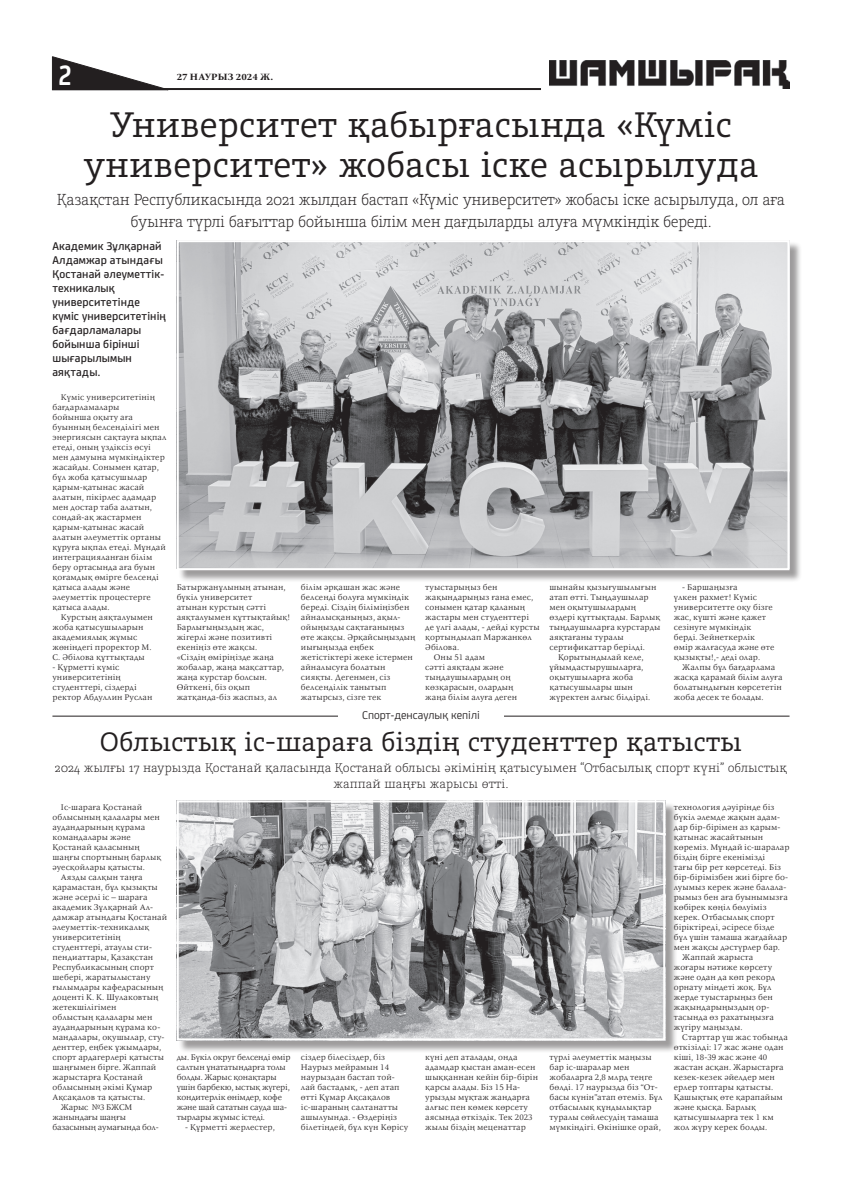
<style>
.page{position:relative;width:842px;height:1191px;background:#fff}
.page>*{position:absolute;margin:0;border:0;box-sizing:border-box;transform-origin:0 0}
.ЗАГОЛОВОК_40_пт{font:40px/40px "Graublau Slab";color:#231f20;text-align:center}
.ЗАГОЛОВОК_30_пт{font:30px "Graublau Slab";color:#231f20}
.t1{font:700 30px "FS Joey Pro";color:#fff;scale:.86 1}
.ПОДЗАГОЛОВОК_20{font:300 18px/22px "Graublau Slab";letter-spacing:-.02em;color:#231f20;text-align:center;scale:.96 1}
.ПОДЗАГОЛОВОК_14{font:300 14px/16px "Graublau Slab";color:#231f20;text-align:center}
.ЛИД_РУС{font:500 12px/14px "FS Joey Pro";letter-spacing:.01em;color:#231f20}
.РУБРИКА{font:12px "FS Joey Pro";color:#231f20}
.t2{font:700 10px "ITC New Veljovic Pro";letter-spacing:.005em;color:#231f20}
.ОСНОВНОЙ_АБЗАЦ{font:9px/10px "ITC New Veljovic Pro";letter-spacing:.005em;color:#231f20}
.ОСНОВНОЙ_АБЗАЦ-2{font:9px/10px "ITC New Veljovic Pro";letter-spacing:-.02em;color:#231f20}
</style>
<div class="page">
<svg style="left:52px;top:56px;width:112px;height:32px"></svg>
<hr style="left:52px;top:88px;width:489px;height:2px;background:#231f20">
<img style="left:549px;top:60px;width:240px;height:28px">
<hr style="left:52px;top:716px;width:737px;height:1px;background:#231f20">
<div style="left:338px;top:710px;width:166px;height:10px;background:#fff"></div>
<div style="left:178px;top:242px;width:624px;height:340px;background:#231f20;opacity:.44"></div>
<img style="left:180px;top:243px;width:606px;height:324px">
<div style="left:177px;top:240px;width:612px;height:330px;border:2px solid #fff"></div>
<div style="left:178px;top:802px;width:500px;height:250px;background:#231f20;opacity:.44"></div>
<img style="left:180px;top:803px;width:482px;height:234px">
<div style="left:177px;top:800px;width:488px;height:240px;border:2px solid #fff"></div>
<h2 class="t1" style="left:58px;top:59px;width:18px">2</h2>
<p class="t2" style="left:177px;top:70px;width:22px">27 науры</p>
<p class="t2" style="left:228px;top:70px;width:47px">з 2024 ж.</p>
<p class="ЗАГОЛОВОК_40_пт" style="left:83px;top:105px;width:677px">Университет қабырғасында «Күміс университет» жобасы іске асырылуда</p>
<p class="ПОДЗАГОЛОВОК_20" style="left:57px;top:188px;width:760px">Қазақстан Республикасында 2021 жылдан бастап «Күміс университет» жобасы іске асырылуда, ол аға буынға түрлі бағыттар бойынша білім мен дағдыларды алуға мүмкіндік береді.</p>
<p class="ЛИД_РУС" style="left:52px;top:239px;width:115px">Академик Зұлқарнай<br>Алдамжар атындағы<br>Қостанай әлеуметтік&shy;техникалық университетінде күміс университетінің бағдарламалары бойынша бірінші шығарылымын аяқтады.</p>
<p class="ОСНОВНОЙ_АБЗАЦ" style="left:52px;top:392px;width:116px;text-indent:9px">Күміс университетінің бағдарламалары<br>бойынша оқыту аға буынның белсенділігі мен энергиясын сақтауға ықпал етеді, оның үздіксіз өсуі мен дамуына мүмкіндіктер жасайды. Сонымен қатар, бұл жоба қатысушылар қарым-қатынас жасай алатын, пікірлес адамдар мен достар таба алатын, сондай-ақ жастармен қарым-қатынас жасай алатын әлеуметтік ортаны құруға ықпал етеді. Мұндай интеграцияланған білім беру ортасында аға буын қоғамдық өмірге белсенді қатыса алады және әлеуметтік процестерге қатыса алады.</p>
<p class="ОСНОВНОЙ_АБЗАЦ" style="left:52px;top:612px;width:102px;text-indent:9px">Курстың аяқталуымен жоба қатысушыларын академиялық жұмыс жөніндегі проректор М.<br>С. Әбілова құттықтады</p>
<p class="ОСНОВНОЙ_АБЗАЦ" style="left:52px;top:662px;width:102px">- Құрметті күміс университетінің студенттері, сіздерді ректор Абдуллин Руслан</p>
<p class="ОСНОВНОЙ_АБЗАЦ" style="left:177px;top:582px;width:115px">Батыржанұлының атынан, бүкіл университет<br>атынан курстың сәтті аяқталуымен құттықтайық!<br>Барлығыңыздың жас, жігерлі және позитивті екеніңіз өте жақсы.<br>«Сіздің өміріңізде жаңа жобалар, жаңа мақсаттар, жаңа курстар болсын.<br>Өйткені, біз оқып жатқанда-біз жаспыз, ал</p>
<p class="ОСНОВНОЙ_АБЗАЦ" style="left:301px;top:582px;width:116px">білім әрқашан жас және белсенді болуға мүмкіндік береді. Сіздің біліміңізбен айналысқаныңыз, ақыл&shy;ойыңызды сақтағаныңыз өте жақсы. Әрқайсыңыздың иығыңызда еңбек жетістіктері жеке істермен айналысуға болатын сияқты. Дегенмен, сіз белсенділік танытып жатырсыз, сізге тек</p>
<p class="ОСНОВНОЙ_АБЗАЦ" style="left:425px;top:582px;width:116px">туыстарыңыз бен жақындарыңыз ғана емес, сонымен қатар қаланың жастары мен студенттері де үлгі алады, - дейді курсты қортындылап Маржанкөл<br>Әбілова.</p>
<p class="ОСНОВНОЙ_АБЗАЦ" style="left:425px;top:652px;width:93px;text-indent:9px">Оны 51 адам<br>сәтті аяқтады және тыңдаушылардың оң көзқарасын, олардың жаңа білім алуға деген</p>
<p class="РУБРИКА" style="left:362px;top:709px;width:119px">Спорт-денсаулық кепілі</p>
<p class="ОСНОВНОЙ_АБЗАЦ" style="left:549px;top:582px;width:113px">шынайы қызығушылығын атап өтті. Тыңдаушылар мен оқытушылардың өздері құттықтады. Барлық тыңдаушыларға курстарды аяқтағаны туралы сертификаттар берілді.</p>
<p class="ОСНОВНОЙ_АБЗАЦ" style="left:549px;top:652px;width:102px;text-indent:9px">Қорытындылай келе, ұйымдастырушыларға, оқытушыларға жоба қатысушылары шын жүректен алғыс білдірді.</p>
<p class="ОСНОВНОЙ_АБЗАЦ" style="left:674px;top:582px;width:102px;text-indent:9px">- Баршаңызға<br>үлкен рахмет! Күміс университетте оқу бізге жас, күшті және қажет сезінуге мүмкіндік берді. Зейнеткерлік өмір жалғасуда және өте қызықты!,- деді олар.</p>
<p class="ОСНОВНОЙ_АБЗАЦ" style="left:674px;top:662px;width:110px;text-indent:9px">Жалпы бұл бағдарлама жасқа қарамай білім алуға болатындығын көрсететін жоба десек те болады.</p>
<p class="ЗАГОЛОВОК_30_пт" style="left:100px;top:724px;width:644px">Облыстық іс-шараға біздің студенттер қатысты</p>
<p class="ПОДЗАГОЛОВОК_14" style="left:55px;top:760px;width:734px">2024 жылғы 17 наурызда Қостанай қаласында Қостанай облысы әкімінің қатысуымен “Отбасылық спорт күні” облыстық жаппай шаңғы жарысы өтті.</p>
<p class="ОСНОВНОЙ_АБЗАЦ" style="left:52px;top:802px;width:110px;text-indent:9px">Іс-шараға Қостанай облысының қалалары мен аудандарының құрама командалары және<br>Қостанай қаласының шаңғы спортының барлық әуесқойлары қатысты.</p>
<p class="ОСНОВНОЙ_АБЗАЦ" style="left:52px;top:872px;width:116px;text-indent:9px">Аязды салқын таңға қарамастан, бұл қызықты және әсерлі іс – шараға академик Зұлқарнай Ал&shy;дамжар атындағы Қостанай әлеуметтік-техникалық университетінің студенттері, атаулы сти&shy;пендиаттары, Қазақстан<br>Республикасының спорт шебері, жаратылыстану ғылымдары кафедрасының доценті К. К. Шулаковтың жетекшілігімен<br>облыстың қалалары мен аудандарының құрама ко&shy;мандалары, оқушылар, сту&shy;денттер, еңбек ұжымдары, спорт ардагерлері қатысты шаңғымен бірге. Жаппай жарыстарға Қостанай облысының әкімі Құмар<br>Ақсақалов та қатысты.</p>
<p class="ОСНОВНОЙ_АБЗАЦ-2" style="left:52px;top:1102px;width:108px;text-indent:9px">Жарыс №3 БЖСМ жанындағы шаңғы базасының аумағында бол-</p>
<p class="ОСНОВНОЙ_АБЗАЦ-2" style="left:177px;top:1052px;width:115px">ды. Бүкіл округ белсенді өмір салтын ұнататындарға толы болды. Жарыс қонақтары үшін барбекю, ыстық жүгері, кондитерлік өнімдер, кофе және шай сататын сауда ша&shy;тырлары жұмыс істеді.</p>
<p class="ОСНОВНОЙ_АБЗАЦ" style="left:185px;top:1122px;width:91px">- Құрметті жерлестер,</p>
<p class="ОСНОВНОЙ_АБЗАЦ" style="left:301px;top:1052px;width:109px">сіздер білесіздер, біз<br>Наурыз мейрамын 14 наурыздан бастап той&shy;лай бастадық, - деп атап өтті Құмар Ақсақалов іс-шараның салтанатты ашылуында. - Өздеріңіз білетіндей, бұл күн Көрісу</p>
<p class="ОСНОВНОЙ_АБЗАЦ" style="left:425px;top:1052px;width:114px">күні деп аталады, онда адамдар қыстан аман-есен шыққаннан кейін бір-бірін қарсы алады. Біз 15 На&shy;урызды мұқтаж жандарға алғыс пен көмек көрсету аясында өткіздік. Тек 2023 жылы біздің меценаттар</p>
<p class="ОСНОВНОЙ_АБЗАЦ" style="left:549px;top:1052px;width:115px">түрлі әлеуметтік маңызы бар іс-шаралар мен жобаларға 2,8 млрд теңге бөлді. 17 наурызда біз “От&shy;басы күнін”атап өтеміз. Бұл отбасылық құндылықтар туралы сөйлесудің тамаша мүмкіндігі. Өкінішке орай,</p>
<p class="ОСНОВНОЙ_АБЗАЦ" style="left:674px;top:802px;width:117px">технология дәуірінде біз бүкіл әлемде жақын адам&shy;дар бір-бірімен аз қарым&shy;қатынас жасайтынын көреміз. Мұндай іс-шаралар біздің бірге екенімізді<br>тағы бір рет көрсетеді. Біз бір-бірімізбен жиі бірге бо&shy;луымыз керек және балала&shy;рымыз бен аға буынымызға көбірек көңіл бөлуіміз керек. Отбасылық спорт біріктіреді, әсіресе бізде бұл үшін тамаша жағдайлар мен жақсы дәстүрлер бар.</p>
<p class="ОСНОВНОЙ_АБЗАЦ" style="left:674px;top:952px;width:103px;text-indent:9px">Жаппай жарыста жоғары нәтиже көрсету және одан да көп рекорд орнату міндеті жоқ. Бұл жерде туыстарыңыз бен жақындарыңыздың ор&shy;тасында өз рахатыңызға жүгіру маңызды.</p>
<p class="ОСНОВНОЙ_АБЗАЦ" style="left:674px;top:1032px;width:116px;text-indent:9px">Старттар үш жас тобында өткізілді: 17 жас және одан кіші, 18-39 жас және 40 жастан асқан. Жарыстарға кезек-кезек әйелдер мен ерлер топтары қатысты.<br>Қашықтық өте қарапайым және қысқа. Барлық қатысушыларға тек 1 км жол жүру керек болды.</p>
</div>
